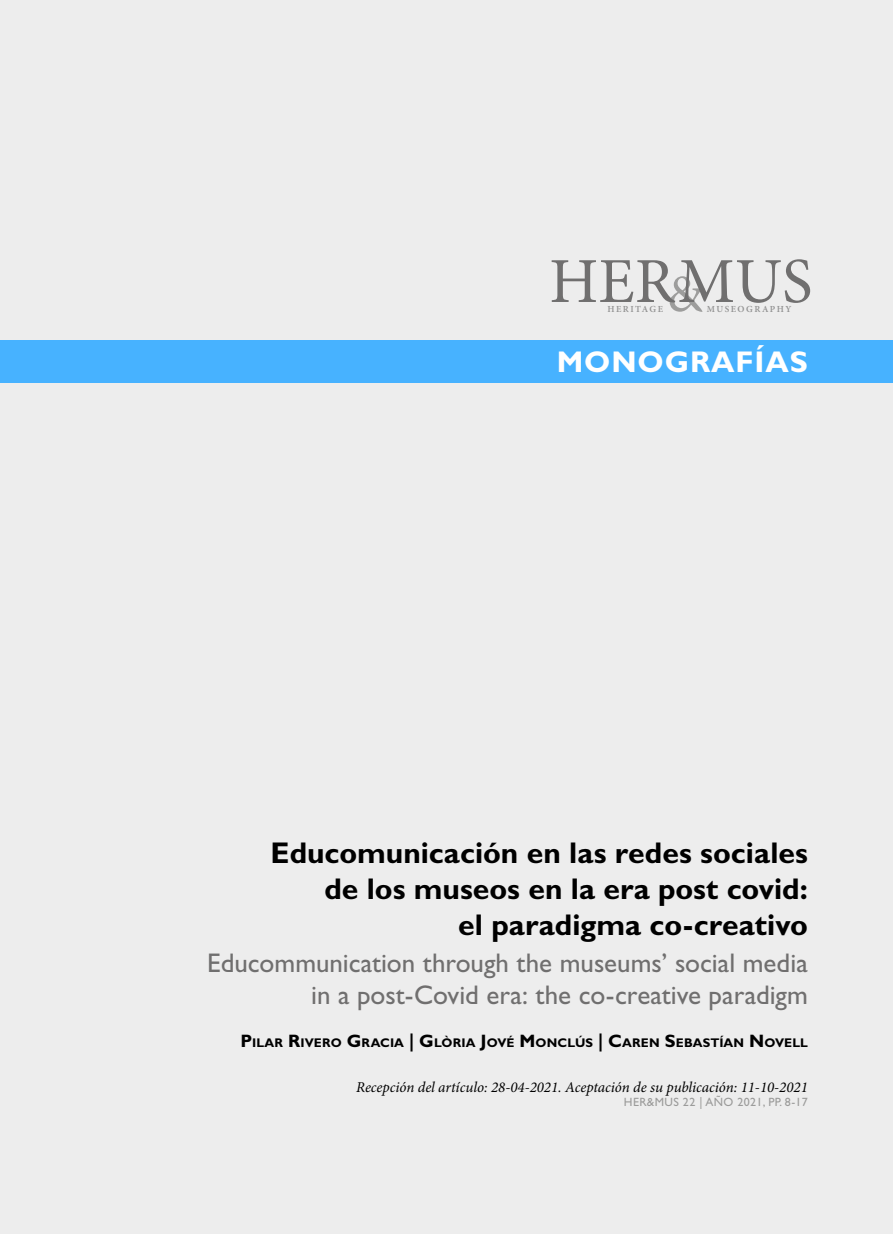
<style>
.page{position:relative;width:893px;height:1234px;background:#fff}
.page>*{position:absolute;margin:0;border:0;box-sizing:border-box;transform-origin:0 0}
.t1{font:64.2px "Minion Pro";color:#706f6f}
.t2{font:700 30px/36px "Gill Sans Std";color:#000;text-align:right}
.t3{font:700 30px "Gill Sans Std";letter-spacing:.03em;color:#fff}
.t4{font:27px/32.4px "Gill Sans Std";color:#706f6f;text-align:right}
.t5{font:italic 15px "Minion Pro";letter-spacing:-.005em;color:#000}
.t6{font:700 12.6px "Gill Sans Std";letter-spacing:.005em;color:#000}
.t7{font:12px "Gill Sans Std";letter-spacing:.03em;color:#9b9b9a}
.t8{font:600 9.3px "Minion Pro";letter-spacing:.16em;color:#929292}
.s1{font-size:18px}
</style>
<div class="page">
<div style="left:0;top:0;width:893px;height:1233px;background:#ededed"></div>
<div style="left:0;top:340px;width:893px;height:43px;background:#47b2ff"></div>
<h1 class="t1" style="left:549px;top:243px;width:265px">HER<sub>&amp;</sub>MUS</h1>
<p class="t8" style="left:607px;top:303px;width:57px">HERITAGE</p>
<p class="t8" style="left:707px;top:303px;width:86px">MUSEOGRAPHY</p>
<p class="t3" style="left:557px;top:344px;width:253px">MONOGRAFÍAS</p>
<p class="t2" style="left:271px;top:834px;width:539px">Educomunicación en las redes sociales de los museos en la era post covid:<br>el paradigma co-creativo</p>
<p class="t4" style="left:207px;top:946px;width:602px">Educommunication through the museums’ social media in a post-Covid era: the co-creative paradigm</p>
<p class="t6" style="left:240px;top:1035px;width:569px"><span class="s1">P</span>ILAR <span class="s1">R</span>IVERO <span class="s1">G</span>RACIA <span class="s1">| G</span>LÒRIA <span class="s1">J</span>OVÉ <span class="s1">M</span>ONCLÚS <span class="s1">| C</span>AREN <span class="s1">S</span>EBASTÍAN <span class="s1">N</span> OVELL</p>
<p class="t5" style="left:356px;top:1077px;width:453px">Recepción del artículo: 28-04-2021. Aceptación de su publicación: 11-10-2021</p>
<p class="t7" style="left:624px;top:1095px;width:186px">HER&amp;MUS 22 | AÑO 2021, PP. 8-17</p>
</div>
